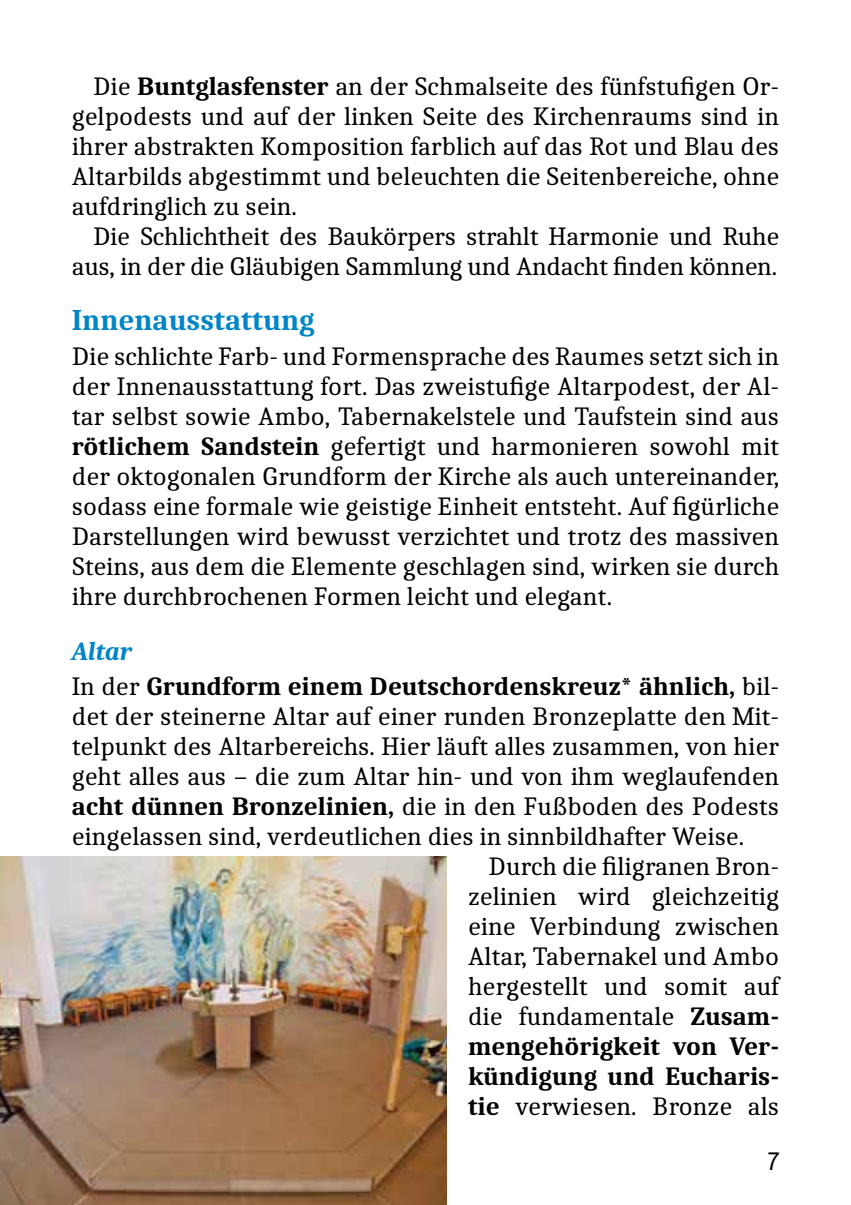
<style>
.page{position:relative;width:851px;height:1205px;background:#fff}
.page>*{position:absolute;margin:0;border:0;box-sizing:border-box;transform-origin:0 0}
.t1{font:700 30px "Caladea";color:#0085c8}
.t2{font:26.25px/30px "Caladea";color:#000;text-align:justify}
.t3{font:700 26.25px/35px "Caladea";color:#000}
.t4{font:25px "Arial Nova Cond";color:#000}
.s1{font-weight:700}
.s2{font-style:italic;color:#0085c8}
.s3{font-weight:400}
</style>
<div class="page">
<img style="left:0;top:856px;width:446px;height:349px">
<p class="t2" style="left:72px;top:70px;width:708px;text-indent:21px">Die <span class="s1">Buntglasfenster</span> an der Schmalseite des fünfstufigen Or&shy;gelpodests und auf der linken Seite des Kirchenraums sind in ihrer abstrakten Komposition farblich auf das Rot und Blau des Altarbilds abgestimmt und beleuchten die Seitenbereiche, ohne aufdringlich zu sein.</p>
<p class="t2" style="left:72px;top:220px;width:708px;text-align:right">Die Schlichtheit des Baukörpers strahlt Harmonie und Ruhe aus, in der die Gläubigen Sammlung und Andacht finden können.</p>
<p class="t1" style="left:72px;top:301px;width:244px">Innenausstattung</p>
<p class="t2" style="left:72px;top:340px;width:708px">Die schlichte Farb- und Formensprache des Raumes setzt sich in der Innenausstattung fort. Das zweistufige Altarpodest, der Al&shy;tar selbst sowie Ambo, Tabernakelstele und Taufstein sind aus <span class="s1">rötlichem Sandstein</span> gefertigt und harmonieren sowohl mit der oktogonalen Grundform der Kirche als auch untereinander, sodass eine formale wie geistige Einheit entsteht. Auf figürliche Darstellungen wird bewusst verzichtet und trotz des massiven Steins, aus dem die Elemente geschlagen sind, wirken sie durch ihre durchbrochenen Formen leicht und elegant.</p>
<p class="t3" style="left:72px;top:632px;width:708px"><span class="s2">Altar<br></span><span class="s3">In der</span> Grundform einem Deutschordenskreuz* ähnlich, <span class="s3">bil-</span></p>
<p class="t2" style="left:72px;top:700px;width:708px">det der steinerne Altar auf einer runden Bronzeplatte den Mit-</p>
<p class="t2" style="left:72px;top:730px;width:708px">telpunkt des Altarbereichs. Hier läuft alles zusammen, von hier</p>
<p class="t2" style="left:72px;top:760px;width:709px">geht alles aus – die zum Altar hin- und von ihm weglaufenden</p>
<p class="t2" style="left:72px;top:790px;width:708px"><span class="s1">acht dünnen Bronzelinien,</span> die in den Fußboden des Podests</p>
<p class="t2" style="left:72px;top:820px;width:673px">eingelassen sind, verdeutlichen dies in sinnbildhafter Weise.</p>
<p class="t2" style="left:488px;top:850px;width:292px">Durch die filigranen Bron-</p>
<p class="t2" style="left:468px;top:880px;width:312px">zelinien wird gleichzeitig</p>
<p class="t2" style="left:468px;top:910px;width:312px">eine Verbindung zwischen</p>
<p class="t2" style="left:468px;top:940px;width:312px">Altar, Tabernakel und Ambo</p>
<p class="t2" style="left:468px;top:970px;width:312px">hergestellt und somit auf</p>
<p class="t2" style="left:468px;top:1000px;width:312px">die fundamentale <span class="s1">Zusam-</span></p>
<p class="t3" style="left:468px;top:1028px;width:312px">mengehörigkeit von Ver-</p>
<p class="t3" style="left:468px;top:1058px;width:312px">kündigung und Eucharis-</p>
<p class="t2" style="left:468px;top:1090px;width:312px"><span class="s1">tie</span> verwiesen. Bronze als</p>
<p class="t4" style="left:767px;top:1146px;width:14px">7</p>
</div>
